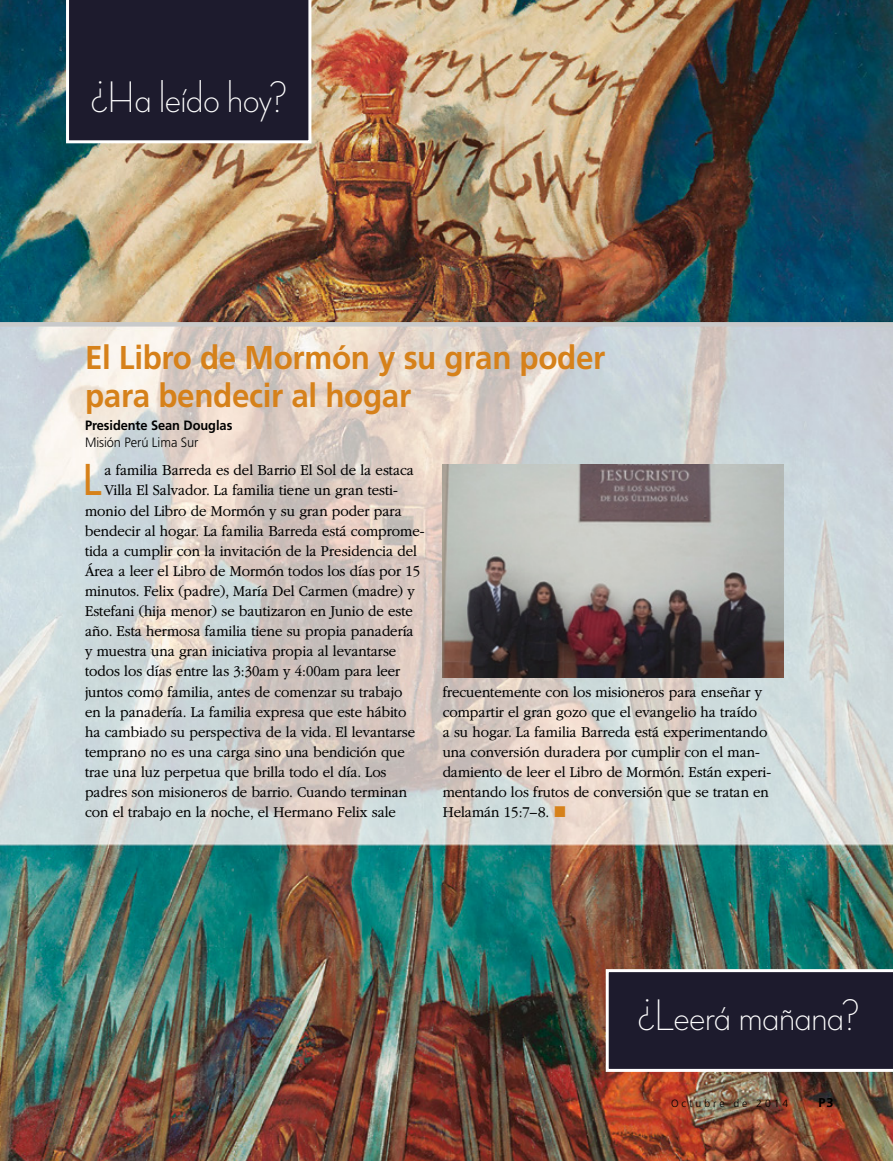
<style>
.page{position:relative;width:893px;height:1161px;background:#fff}
.page>*{position:absolute;margin:0;border:0;box-sizing:border-box;transform-origin:0 0}
.ARTCL_title{font:45px "Neutralds Lat Light Alt Display";letter-spacing:-.02em;color:#fff;scale:.95 1}
.ARTCL_para_first_NEW{font:44.55px "Frutigerlds Lat";color:#d6811a;scale:.88 1}
.ARTCL_title_NEWS{font:700 33px/37.5px "Frutigerlds Lat";letter-spacing:-.01em;color:#d6811a;scale:.95 1}
.ARTCL_para_first_NEW-2{font:300 15.75px/20.1px "Garamondlds Lat Plus";letter-spacing:-.005em;color:#000;scale:.95 1}
.ARTCL-BY_para_first{font:700 13.5px "Frutigerlds Lat";letter-spacing:-.005em;color:#000;scale:.95 1}
.ARTCL-BY_para{font:300 13.5px "Frutigerlds Lat";letter-spacing:-.005em;color:#000;scale:.95 1}
.t1{font:700 12.75px "Frutigerlds Lat";color:#000}
.t2{font:300 10.5px "Frutigerlds Lat";letter-spacing:.28em;color:#000}
.s1{color:#d6811a}
</style>
<div class="page">
<img style="left:0;top:0;width:893px;height:1161px">
<div style="left:66px;top:0;width:245px;height:143px;background:#1d1b2d"></div>
<svg style="left:606px;top:969px;width:287px;height:103px;background:#2f2d3e"></svg>
<div style="left:0;top:322px;width:893px;height:5px;background:#c9cacb"></div>
<img style="left:443px;top:465px;width:340px;height:213px">
<p class="ARTCL_title" style="left:90px;top:68px;width:210px">¿Ha leído hoy?</p>
<p class="ARTCL_title_NEWS" style="left:85px;top:337px;width:549px">El Libro de Mormón y su gran poder para bendecir al hogar</p>
<p class="ARTCL-BY_para_first" style="left:85px;top:415px;width:157px">Presidente Sean Douglas</p>
<p class="ARTCL-BY_para" style="left:85px;top:433px;width:121px">Misión Perú Lima Sur</p>
<p class="ARTCL_para_first_NEW" style="left:83px;top:446px;width:24px">L</p>
<p class="ARTCL_para_first_NEW-2" style="left:104px;top:459px;width:328px">a familia Barreda es del Barrio El Sol de la estaca</p>
<p class="ARTCL_para_first_NEW-2" style="left:104px;top:479px;width:310px">Villa El Salvador. La familia tiene un gran testi-</p>
<p class="ARTCL_para_first_NEW-2" style="left:85px;top:499px;width:335px">monio del Libro de Mormón y su gran poder para</p>
<p class="ARTCL_para_first_NEW-2" style="left:85px;top:520px;width:359px">bendecir al hogar. La familia Barreda está comprome-</p>
<p class="ARTCL_para_first_NEW-2" style="left:85px;top:540px;width:351px">tida a cumplir con la invitación de la Presidencia del</p>
<p class="ARTCL_para_first_NEW-2" style="left:85px;top:560px;width:354px">Área a leer el Libro de Mormón todos los días por 15</p>
<p class="ARTCL_para_first_NEW-2" style="left:85px;top:580px;width:349px">minutos. Felix (padre), María Del Carmen (madre) y</p>
<p class="ARTCL_para_first_NEW-2" style="left:85px;top:600px;width:347px">Estefani (hija menor) se bautizaron en Junio de este</p>
<p class="ARTCL_para_first_NEW-2" style="left:85px;top:620px;width:347px">año. Esta hermosa familia tiene su propia panadería</p>
<p class="ARTCL_para_first_NEW-2" style="left:85px;top:640px;width:329px">y muestra una gran iniciativa propia al levantarse</p>
<p class="ARTCL_para_first_NEW-2" style="left:85px;top:660px;width:333px">todos los días entre las 3:30am y 4:00am para leer</p>
<p class="ARTCL_para_first_NEW-2" style="left:85px;top:680px;width:336px">juntos como familia, antes de comenzar su trabajo</p>
<p class="ARTCL_para_first_NEW-2" style="left:85px;top:700px;width:340px">en la panadería. La familia expresa que este hábito</p>
<p class="ARTCL_para_first_NEW-2" style="left:85px;top:721px;width:349px">ha cambiado su perspectiva de la vida. El levantarse</p>
<p class="ARTCL_para_first_NEW-2" style="left:85px;top:741px;width:338px">temprano no es una carga sino una bendición que</p>
<p class="ARTCL_para_first_NEW-2" style="left:85px;top:761px;width:319px">trae una luz perpetua que brilla todo el día. Los</p>
<p class="ARTCL_para_first_NEW-2" style="left:85px;top:781px;width:341px">padres son misioneros de barrio. Cuando terminan</p>
<p class="ARTCL_para_first_NEW-2" style="left:85px;top:801px;width:329px">con el trabajo en la noche, el Hermano Felix sale</p>
<p class="ARTCL_para_first_NEW-2" style="left:443px;top:681px;width:347px">frecuentemente con los misioneros para enseñar y compartir el gran gozo que el evangelio ha traído<br>a su hogar. La familia Barreda está experimentando una conversión duradera por cumplir con el man&shy;damiento de leer el Libro de Mormón. Están experi&shy;mentando los frutos de conversión que se tratan en Helamán 15:7–8. <span class="s1">◼</span></p>
<p class="ARTCL_title" style="left:637px;top:986px;width:237px">¿Leerá mañana?</p>
<p class="t2" style="left:671px;top:1095px;width:119px">Octubre de 2014</p>
<p class="t1" style="left:819px;top:1092px;width:16px">P3</p>
</div>
